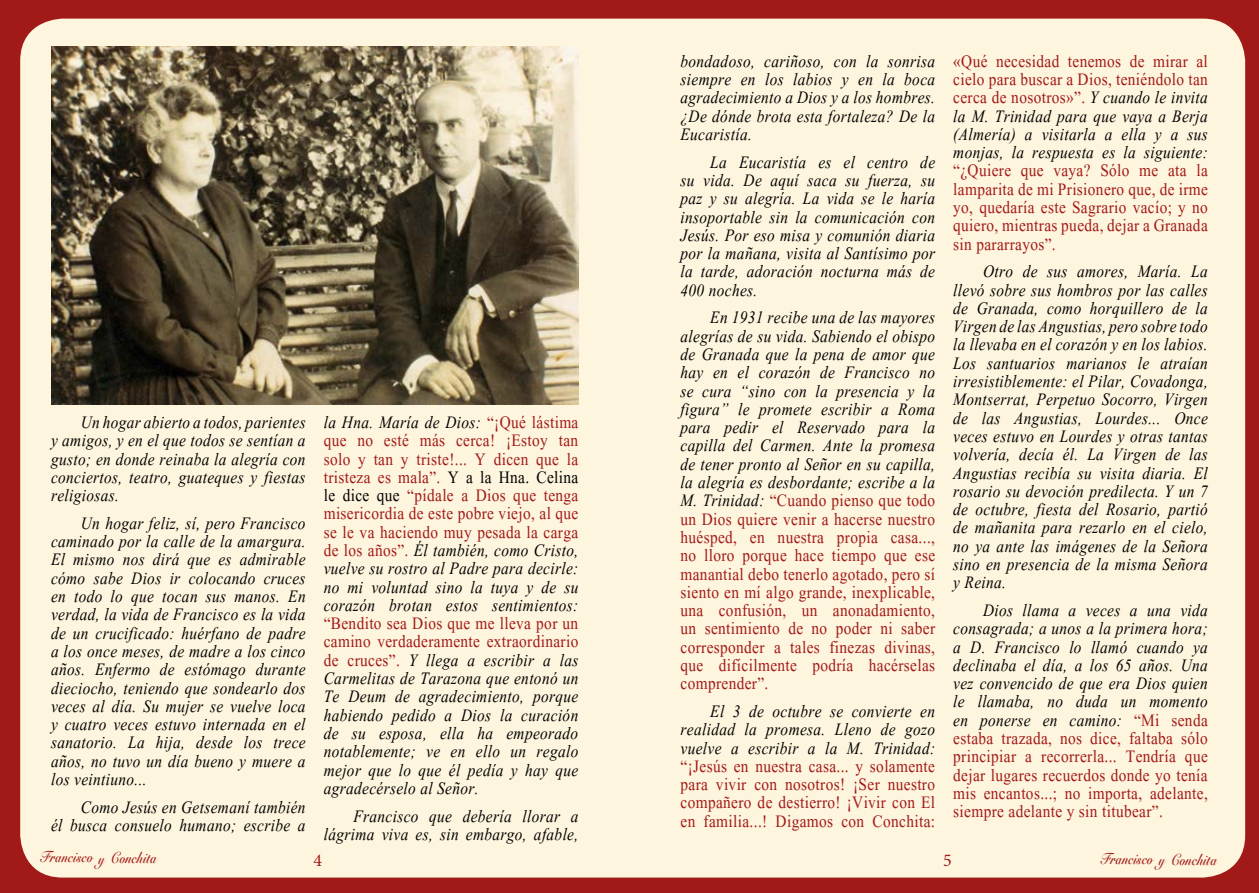
<style>
.page{position:relative;width:1259px;height:893px;background:#a11a17}
.page>*{position:absolute;margin:0;border:0;box-sizing:border-box;transform-origin:0 0}
.t1{font:italic 21.6px/18.3px "Aparajita";letter-spacing:.02em;color:#000;text-align:justify;scale:.88 1}
.t2{font:21.6px/18.3px "Aparajita";letter-spacing:.02em;color:#a11a17;text-align:justify;scale:.88 1}
.t3{font:18px "Minion Pro";color:#a11a17}
.t4{font:15.9px "Snell Roundhand Bold Script";letter-spacing:.03em;color:#a11a17;scale:.76 1}
.s1{font-style:italic;color:#000}
.s2{color:#000}
.s3{font-style:normal;color:#a11a17}
</style>
<div class="page">
<div style="left:20px;top:19px;width:1225px;height:859px;background:#fef5de;border-radius:43px"></div>
<img style="left:51px;top:47px;width:527px;height:357px">
<p class="t1" style="left:51px;top:415px;width:291px;text-indent:30px">Un hogar abierto a todos, parientes y amigos, y en el que todos se sentían a gusto; en donde reinaba la alegría con conciertos, teatro, guateques y fiestas religiosas.</p>
<p class="t1" style="left:51px;top:516px;width:291px;text-indent:30px">Un hogar feliz, sí, pero Francisco caminado por la calle de la amargura.<br>El mismo nos dirá que es admirable cómo sabe Dios ir colocando cruces en todo lo que tocan sus manos. En verdad, la vida de Francisco es la vida de un crucificado: huérfano de padre a los once meses, de madre a los cinco años. Enfermo de estómago durante dieciocho, teniendo que sondearlo dos veces al día. Su mujer se vuelve loca y cuatro veces estuvo internada en el sanatorio. La hija, desde los trece años, no tuvo un día bueno y muere a los veintiuno...</p>
<p class="t1" style="left:51px;top:800px;width:291px;text-align:right">Como Jesús en Getsemaní también<br>él busca consuelo humano; escribe a</p>
<p class="t2" style="left:324px;top:415px;width:291px"><span class="s1">la Hna. María de Dios:</span> “¡Qué lástima que no esté más cerca! ¡Estoy tan solo y tan y triste!... Y dicen que la tristeza es mala”. <span class="s2">Y a la Hna. Celina le dice que</span> “pídale a Dios que tenga misericordia de este pobre viejo, al que se le va haciendo muy pesada la carga de los años”. <span class="s1">Él también, como Cristo, vuelve su rostro al Padre para decirle: no mi voluntad sino la tuya y de su corazón brotan estos sentimientos:</span></p>
<p class="t1" style="left:324px;top:616px;width:291px"><span class="s3">“Bendito sea Dios que me lleva por un camino verdaderamente extraordinario de cruces”.</span> Y llega a escribir a las Carmelitas de Tarazona que entonó un Te Deum de agradecimiento, porque habiendo pedido a Dios la curación de su esposa, ella ha empeorado notablemente; ve en ello un regalo mejor que lo que él pedía y hay que agradecérselo al Señor.</p>
<p class="t1" style="left:324px;top:809px;width:291px;text-align:right">Francisco que debería llorar a lágrima viva es, sin embargo, afable,</p>
<p class="t1" style="left:680px;top:54px;width:291px">bondadoso, cariñoso, con la sonrisa siempre en los labios y en la boca agradecimiento a Dios y a los hombres. ¿De dónde brota esta fortaleza? De la Eucaristía.</p>
<p class="t1" style="left:680px;top:155px;width:291px;text-indent:30px">La Eucaristía es el centro de su vida. De aquí saca su fuerza, su paz y su alegría. La vida se le haría insoportable sin la comunicación con Jesús. Por eso misa y comunión diaria por la mañana, visita al Santísimo por la tarde, adoración nocturna más de 400 noches.</p>
<p class="t2" style="left:680px;top:311px;width:291px;text-indent:30px"><span class="s1">En 1931 recibe una de las mayores alegrías de su vida. Sabiendo el obispo de Granada que la pena de amor que hay en el corazón de Francisco no se cura “sino con la presencia y la figura” le promete escribir a Roma para pedir el Reservado para la capilla del Carmen. Ante la promesa de tener pronto al Señor en su capilla, la alegría es desbordante; escribe a la M. Trinidad:</span> “Cuando pienso que todo un Dios quiere venir a hacerse nuestro huésped, en nuestra propia casa..., no lloro porque hace tiempo que ese manantial debo tenerlo agotado, pero sí siento en mí algo grande, inexplicable, una confusión, un anonadamiento, un sentimiento de no poder ni saber corresponder a tales finezas divinas, que difícilmente podría hacérselas comprender”.</p>
<p class="t1" style="left:680px;top:704px;width:291px;text-indent:30px">El 3 de octubre se convierte en realidad la promesa. Lleno de gozo vuelve a escribir a la M. Trinidad:</p>
<p class="t2" style="left:680px;top:759px;width:291px">“¡Jesús en nuestra casa... y solamente para vivir con nosotros! ¡Ser nuestro compañero de destierro! ¡Vivir con El en familia...! Digamos con Conchita:</p>
<p class="t1" style="left:953px;top:54px;width:291px"><span class="s3">«Qué necesidad tenemos de mirar al cielo para buscar a Dios, teniéndolo tan cerca de nosotros»”.</span> Y cuando le invita la M. Trinidad para que vaya a Berja (Almería) a visitarla a ella y a sus monjas, la respuesta es la siguiente:</p>
<p class="t2" style="left:953px;top:164px;width:291px">“¿Quiere que vaya? Sólo me ata la lamparita de mi Prisionero que, de irme yo, quedaría este Sagrario vacío; y no quiero, mientras pueda, dejar a Granada sin pararrayos”.</p>
<p class="t1" style="left:953px;top:264px;width:291px;text-indent:30px">Otro de sus amores, María. La llevó sobre sus hombros por las calles de Granada, como horquillero de la Virgen de las Angustias, pero sobre todo la llevaba en el corazón y en los labios.<br>Los santuarios marianos le atraían irresistiblemente: el Pilar, Covadonga, Montserrat, Perpetuo Socorro, Virgen de las Angustias, Lourdes... Once veces estuvo en Lourdes y otras tantas volvería, decía él. La Virgen de las Angustias recibía su visita diaria. El rosario su devoción predilecta. Y un 7 de octubre, fiesta del Rosario, partió de mañanita para rezarlo en el cielo, no ya ante las imágenes de la Señora sino en presencia de la misma Señora y Reina.</p>
<p class="t1" style="left:953px;top:603px;width:291px;text-indent:30px">Dios llama a veces a una vida consagrada; a unos a la primera hora; a D. Francisco lo llamó cuando ya declinaba el día, a los 65 años. Una vez convencido de que era Dios quien le llamaba, no duda un momento en ponerse en camino: <span class="s3">“Mi senda estaba trazada, nos dice, faltaba sólo principiar a recorrerla... Tendría que dejar lugares recuerdos donde yo tenía mis encantos...; no importa, adelante, siempre adelante y sin titubear”.</span></p>
<p class="t4" style="left:41px;top:848px;width:154px">Francisco y Conchita</p>
<p class="t3" style="left:314px;top:848px;width:10px">4</p>
<p class="t3" style="left:943px;top:848px;width:10px">5</p>
<p class="t4" style="left:1100px;top:850px;width:154px">Francisco y Conchita</p>
</div>
